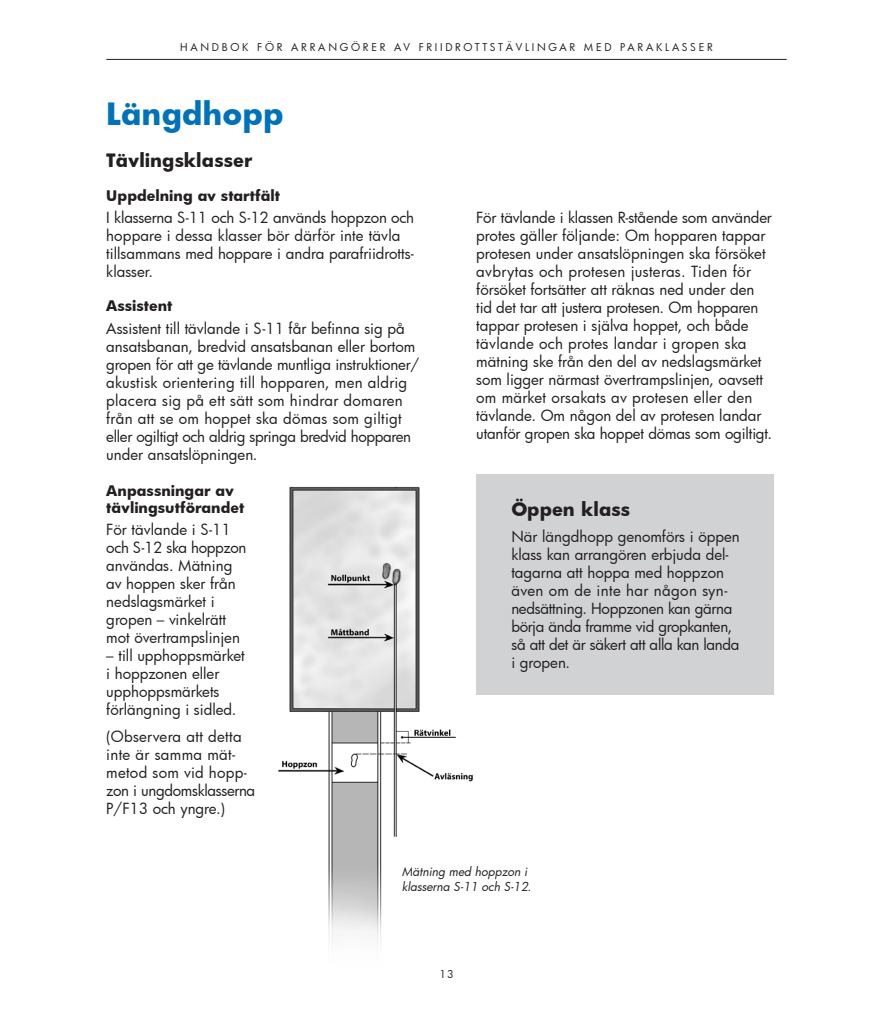
<style>
.page{position:relative;width:893px;height:1021px;background:#fff}
.page>*{position:absolute;margin:0;border:0;box-sizing:border-box;transform-origin:0 0}
.Rubrik_2{font:700 30px "Futura";color:#0072bc}
.Rubrik_3{font:700 18px "Futura";color:#231f20}
.Brödtext{font:15px/18px "Futura";color:#231f20}
.Rubrik_4{font:700 14.25px/17.1px "Futura";color:#231f20}
.Bildtext{font:italic 12px/14.4px "Futura";color:#231f20}
.Sidtopp{font:10.5px "Futura";letter-spacing:.26em;color:#231f20}
.Sidnummer{font:10.5px "Futura";color:#231f20}
</style>
<div class="page">
<img style="left:222px;top:486px;width:251px;height:459px">
<div style="left:476px;top:474px;width:298px;height:221px;background:#d1d2d4"></div>
<hr style="left:106px;top:59px;width:681px;height:1px;background:#231f20">
<p class="Sidtopp" style="left:180px;top:40px;width:534px">HANDBOK FÖR ARRANGÖRER AV FRIIDROTTSTÄVLINGAR MED PARAKLASSER</p>
<p class="Rubrik_2" style="left:106px;top:93px;width:179px">Längdhopp</p>
<p class="Rubrik_3" style="left:106px;top:147px;width:147px">Tävlingsklasser</p>
<p class="Rubrik_4" style="left:106px;top:187px;width:175px">Uppdelning av startfält</p>
<p class="Brödtext" style="left:106px;top:208px;width:309px">I klasserna S-11 och S-12 används hoppzon och hoppare i dessa klasser bör därför inte tävla tillsammans med hoppare i andra parafriidrotts&shy;klasser.</p>
<p class="Rubrik_4" style="left:106px;top:297px;width:68px">Assistent</p>
<p class="Brödtext" style="left:106px;top:319px;width:314px">Assistent till tävlande i S-11 får befinna sig på ansatsbanan, bredvid ansatsbanan eller bortom gropen för att ge tävlande muntliga instruktioner/ akustisk orientering till hopparen, men aldrig placera sig på ett sätt som hindrar domaren från att se om hoppet ska dömas som giltigt eller ogiltigt och aldrig springa bredvid hopparen under ansatslöpningen.</p>
<p class="Rubrik_4" style="left:106px;top:481px;width:140px">Anpassningar av tävlingsutförandet</p>
<p class="Brödtext" style="left:106px;top:520px;width:142px">För tävlande i S-11 och S-12 ska hoppzon användas. Mätning av hoppen sker från nedslagsmärket i gropen – vinkelrätt mot övertrampslinjen</p>
<p class="Brödtext" style="left:106px;top:646px;width:140px">– till upphoppsmärket i hoppzonen eller upphoppsmärkets förlängning i sidled.</p>
<p class="Brödtext" style="left:106px;top:727px;width:150px">(Observera att detta inte är samma mät&shy;metod som vid hopp&shy;zon i ungdomsklasserna<br>P/F13 och yngre.)</p>
<p class="Brödtext" style="left:476px;top:208px;width:297px">För tävlande i klassen R-stående som använder protes gäller följande: Om hopparen tappar protesen under ansatslöpningen ska försöket avbrytas och protesen justeras. Tiden för försöket fortsätter att räknas ned under den tid det tar att justera protesen. Om hopparen tappar protesen i själva hoppet, och både tävlande och protes landar i gropen ska mätning ske från den del av nedslagsmärket som ligger närmast övertrampslinjen, oavsett om märket orsakats av protesen eller den tävlande. Om någon del av protesen landar utanför gropen ska hoppet dömas som ogiltigt.</p>
<p class="Rubrik_3" style="left:511px;top:496px;width:120px">Öppen klass</p>
<p class="Brödtext" style="left:511px;top:527px;width:230px">När längdhopp genomförs i öppen klass kan arrangören erbjuda del&shy;tagarna att hoppa med hoppzon även om de inte har någon syn&shy;nedsättning. Hoppzonen kan gärna börja ända framme vid gropkanten, så att det är säkert att alla kan landa i gropen.</p>
<p class="Bildtext" style="left:402px;top:864px;width:131px">Mätning med hoppzon i klasserna S-11 och S-12.</p>
<p class="Sidnummer" style="left:439px;top:966px;width:15px">13</p>
</div>
